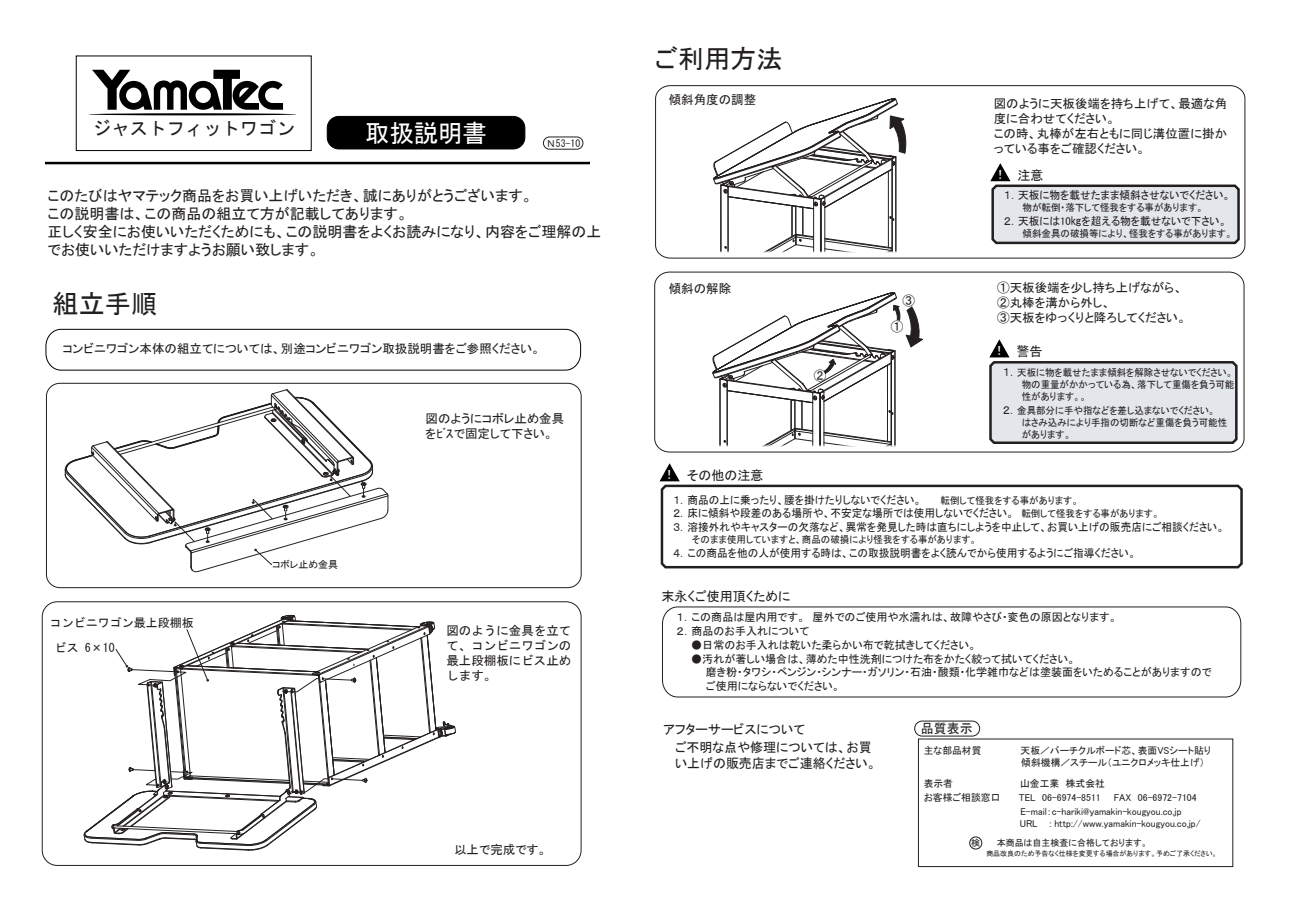
<style>
.page{position:relative;width:1290px;height:908px;background:#fff}
.page>*{position:absolute;margin:0;border:0;box-sizing:border-box;transform-origin:0 0}
.t1{font:26.25px "MS P Gothic";color:#231f20}
.t2{font:24.88px "MS Gothic";color:#fff}
.t3{font:18.75px "MS Gothic";color:#231f20}
.t4{font:15px/18.1px "MS P Gothic";color:#231f20}
.t5{font:13.25px/18.8px "MS P Gothic";color:#231f20}
.t6{font:12.5px/15px "MS P Gothic";color:#231f20}
.t7{font:12.5px/15px "MS Gothic";color:#231f20;text-align:justify}
.t8{font:12px "MS Gothic";color:#231f20}
.t9{font:11.25px/13.8px "MS P Gothic";color:#231f20;scale:.95 1}
.t10{font:11.25px/13.8px "MS P Gothic";color:#231f20}
.t11{font:10px/11.9px "MS P Gothic";color:#231f20;scale:.95 1}
.t12{font:10px/13.8px "MS P Gothic";color:#232123}
.t13{font:10px/11.9px "MS P Gothic";color:#231f20}
.t14{font:10px "MS Gothic";color:#231f20}
.t15{font:9.12px "MS P Gothic";color:#221d1d}
.t16{font:7.12px "MS P Gothic";color:#221d1d}
.s1{color:#fff}
.s2{font-size:11.25px}
.s3{font-size:10px}
</style>
<div class="page">
<div style="left:46px;top:383px;width:536px;height:205px;background:#fff;border:1px solid #231f20;border-radius:13px"></div>
<svg style="left:65px;top:389px;width:324px;height:183px"></svg>
<svg style="left:83px;top:614px;width:373px;height:237px"></svg>
<div style="left:42px;top:601px;width:539px;height:264px;border:1px solid #231f20;border-radius:15px"></div>
<div style="left:76px;top:55px;width:236px;height:96px;background:#fff;border:1px solid #000"></div>
<svg style="left:92px;top:70px;width:191px;height:40px"></svg>
<hr style="left:45px;top:162px;width:545px;height:2px;background:#000">
<svg style="left:45px;top:329px;width:536px;height:42px"></svg>
<svg style="left:655px;top:85px;width:591px;height:174px"></svg>
<svg style="left:713px;top:98px;width:193px;height:154px"></svg>
<div style="left:654px;top:272px;width:590px;height:180px;border:1px solid #231f20;border-radius:14px"></div>
<svg style="left:712px;top:292px;width:211px;height:154px"></svg>
<svg style="left:990px;top:163px;width:251px;height:82px"></svg>
<svg style="left:989px;top:339px;width:249px;height:105px"></svg>
<svg style="left:660px;top:484px;width:583px;height:85px"></svg>
<svg style="left:660px;top:463px;width:20px;height:18px"></svg>
<svg style="left:662px;top:606px;width:579px;height:91px"></svg>
<div style="left:914px;top:720px;width:66px;height:16px;border:1px solid #231f20;border-radius:8px"></div>
<hr style="left:89px;top:113px;width:208px;height:2px;background:#000;border-radius:50%">
<div style="left:327px;top:116px;width:198px;height:33px;background:#000;border:1px solid #000;border-radius:12px"></div>
<div style="left:543px;top:137px;width:40px;height:12px;border:1px solid #231f20;border-radius:6px"></div>
<div style="left:969px;top:836px;width:13px;height:13px;background:#fff;border:1px solid #221d1d;border-radius:50%"></div>
<h3 class="t3" style="left:93px;top:119px;width:204px">ジャストフィットワゴン</h3>
<h2 class="t2" style="left:365px;top:120px;width:123px">取扱説明書</h2>
<p class="t14" style="left:546px;top:138px;width:36px">Ｎ53-10</p>
<h3 class="t4" style="left:47px;top:186px;width:556px">このたびはヤマテック商品をお買い上げいただき、誠にありがとうございます。<br>この説明書は、この商品の組立て方が記載してあります。<br>正しく安全にお使いいただくためにも、この説明書をよくお読みになり、内容をご理解の上でお使いいただけますようお願い致します。</h3>
<h1 class="t1" style="left:52px;top:290px;width:106px">組立手順</h1>
<p class="t6" style="left:63px;top:341px;width:479px">コンビニワゴン本体の組立てについては、別途コンビニワゴン取扱説明書をご参照ください。</p>
<p class="t8" style="left:50px;top:616px;width:146px">コンビニワゴン最上段棚板</p>
<p class="t8" style="left:55px;top:642px;width:62px">ビス 6×10</p>
<p class="t13" style="left:272px;top:558px;width:67px">コボレ止め金具</p>
<p class="t6" style="left:426px;top:411px;width:140px">図のようにコボレ止め金具をﾋﾞｽで固定して下さい。</p>
<p class="t7" style="left:446px;top:622px;width:126px">図のように金具を立てて、コンビニワゴンの最上段棚板にビス止めします。</p>
<p class="t6" style="left:454px;top:842px;width:94px">以上で完成です。</p>
<h1 class="t1" style="left:654px;top:46px;width:130px">ご利用方法</h1>
<p class="t6" style="left:669px;top:92px;width:89px">傾斜角度の調整</p>
<p class="t6" style="left:669px;top:281px;width:64px">傾斜の解除</p>
<p class="t5" style="left:663px;top:465px;width:102px"><span class="s1">！</span> その他の注意</p>
<p class="t6" style="left:814px;top:368px;width:14px">②</p>
<p class="t6" style="left:902px;top:293px;width:14px">③</p>
<p class="t6" style="left:891px;top:319px;width:14px">①</p>
<p class="t6" style="left:994px;top:96px;width:235px">図のように天板後端を持ち上げて、最適な角度に合わせてください。<br>この時、丸棒が左右ともに同じ溝位置に掛かっている事をご確認ください。</p>
<p class="t5" style="left:994px;top:165px;width:51px"><span class="s1">！</span> 注意</p>
<p class="t9" style="left:1004px;top:188px;width:240px">１．天板に物を載せたまま傾斜させないでください。</p>
<p class="t11" style="left:1023px;top:201px;width:192px">物が転倒・落下して怪我をする事があります。</p>
<p class="t9" style="left:1004px;top:214px;width:236px">２．天板には10㎏を超える物を載せないで下さい。</p>
<p class="t11" style="left:1023px;top:227px;width:222px">傾斜金具の破損等により、怪我をする事があります。</p>
<p class="t6" style="left:997px;top:280px;width:191px">①天板後端を少し持ち上げながら、<br>②丸棒を溝から外し、<br>③天板をゆっくりと降ろしてください。</p>
<p class="t5" style="left:993px;top:342px;width:51px"><span class="s1">！</span> 警告</p>
<p class="t11" style="left:1022px;top:367px;width:225px;text-indent:-19px"><span class="s2">１．</span>天板に物を載せたまま傾斜を解除させないでください。物の重量がかかっている為、落下して重傷を負う可能性があります。。</p>
<p class="t11" style="left:1022px;top:404px;width:218px;text-indent:-19px"><span class="s2">２．</span>金具部分に手や指などを差し込まないでください。<br>はさみ込みにより手指の切断など重傷を負う可能性があります。</p>
<p class="t9" style="left:673px;top:492px;width:263px">１．商品の上に乗ったり、腰を掛けたりしないでください。</p>
<p class="t11" style="left:941px;top:494px;width:147px">転倒して怪我をする事があります。</p>
<p class="t9" style="left:673px;top:506px;width:582px">２．床に傾斜や段差のある場所や、不安定な場所では使用しないでください。 <span class="s3">転倒して怪我をする事があります。<br></span>３．溶接外れやキャスターの欠落など、異常を発見した時は直ちにしようを中止して、お買い上げの販売店にご相談ください。</p>
<p class="t11" style="left:692px;top:533px;width:301px">そのまま使用していますと、商品の破損により怪我をする事があります。</p>
<p class="t9" style="left:673px;top:545px;width:489px">４．この商品を他の人が使用する時は、この取扱説明書をよく読んでから使用するようにご指導ください。</p>
<p class="t5" style="left:662px;top:586px;width:130px">末永くご使用頂くために</p>
<p class="t10" style="left:677px;top:610px;width:442px">１．この商品は屋内用です。 屋外でのご使用や水濡れは、故障やさび・変色の原因となります。<br>２．商品のお手入れについて</p>
<p class="t10" style="left:691px;top:638px;width:287px">●日常のお手入れは乾いた柔らかい布で乾拭きしてください。</p>
<p class="t10" style="left:706px;top:651px;width:507px;text-indent:-15px">●汚れが著しい場合は、薄めた中性洗剤につけた布をかたく絞って拭いてください。<br>磨き粉・タワシ・ベンジン・シンナー・ガソリン・石油・酸類・化学雑巾などは塗装面をいためることがありますのでご使用にならないでください。</p>
<p class="t5" style="left:675px;top:719px;width:198px;text-indent:-12px">アフターサービスについて<br>ご不明な点や修理については、お買</p>
<p class="t5" style="left:675px;top:753px;width:203px">い上げの販売店までご連絡ください。</p>
<p class="t5" style="left:921px;top:719px;width:53px">品質表示</p>
<p class="t13" style="left:924px;top:744px;width:59px">主な部品材質</p>
<p class="t13" style="left:1021px;top:744px;width:192px">天板／パーチクルボード芯、表面VSシート貼り傾斜機構／スチール（ユニクロメッキ仕上げ）</p>
<p class="t12" style="left:924px;top:777px;width:31px">表示者</p>
<p class="t12" style="left:1020px;top:777px;width:86px">山金工業 株式会社</p>
<p class="t12" style="left:924px;top:790px;width:78px">お客様ご相談窓口</p>
<p class="t12" style="left:1019px;top:790px;width:83px">TEL 06-6974-8511</p>
<p class="t12" style="left:1020px;top:790px;width:178px;text-indent:94px">FAX 06-6972-7104<br>E-mail：c-hariki@yamakin-kougyou.co.jp</p>
<p class="t12" style="left:1020px;top:816px;width:182px">URL : http://www.yamakin-kougyou.co.jp/</p>
<p class="t15" style="left:971px;top:838px;width:10px">検</p>
<p class="t15" style="left:997px;top:838px;width:153px">本商品は自主検査に合格しております。</p>
<p class="t16" style="left:986px;top:850px;width:232px">商品改良のため予告なく仕様を変更する場合があります。予めご了承ください。</p>
</div>
